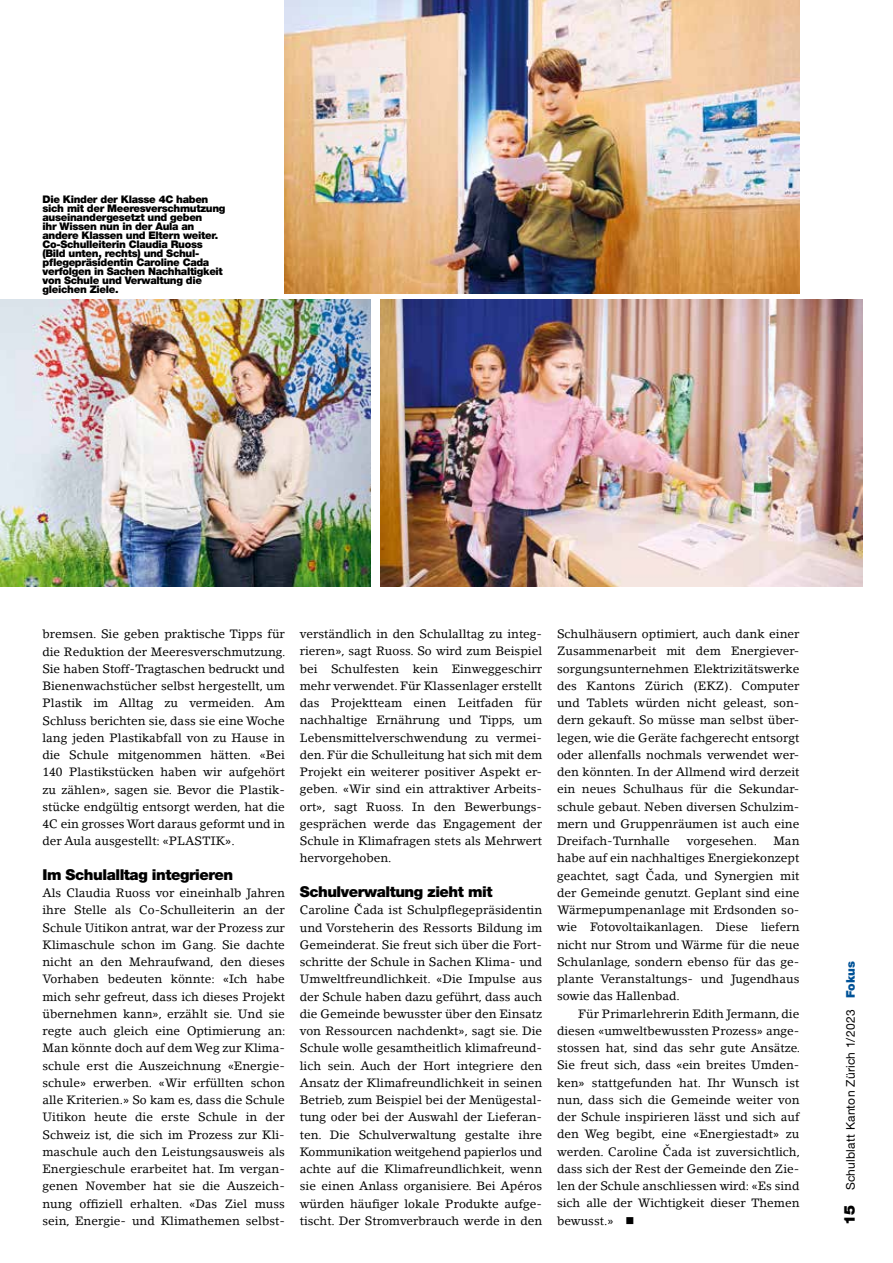
<style>
.page{position:relative;width:893px;height:1263px;background:#fff}
.page>*{position:absolute;margin:0;border:0;box-sizing:border-box;transform-origin:0 0}
.t1{font:900 15px "Helvetica Neue LT Std";letter-spacing:-.03em;color:#000}
.t2{font:12px/17.2px "Lino Letter Std";color:#000;text-align:justify}
.t3{font:12px "Helvetica Neue LT Std";letter-spacing:.02em;color:#000}
.t4{font:900 10.5px/9px "Helvetica Neue LT Std";letter-spacing:-.03em;color:#000}
.s1{font-weight:900;color:#005297}
</style>
<div class="page">
<img style="left:380px;top:300px;width:483px;height:286px">
<img style="left:0;top:300px;width:371px;height:286px">
<img style="left:285px;top:0;width:514px;height:293px">
<p class="t4" style="left:43px;top:195px;width:184px">Die Kinder der Klasse 4C haben sich mit der Meeresverschmutzung auseinandergesetzt und geben<br>ihr Wissen nun in der Aula an andere Klassen und Eltern weiter.<br>Co-Schulleiterin Claudia Ruoss (Bild unten, rechts) und Schul&shy;pflegepräsidentin Caroline Cada verfolgen in Sachen Nachhaltigkeit von Schule und Verwaltung die gleichen Ziele.</p>
<p class="t2" style="left:43px;top:625px;width:245px">bremsen. Sie geben praktische Tipps für die Reduktion der Meeresverschmutzung.<br>Sie haben Stoff-Tragtaschen bedruckt und Bienenwachstücher selbst hergestellt, um Plastik im Alltag zu vermeiden. Am Schluss berichten sie, dass sie eine Woche lang jeden Plastikabfall von zu Hause in die Schule mitgenommen hätten. «Bei 140 Plastikstücken haben wir aufgehört zu zählen», sagen sie. Bevor die Plastik&shy;stücke endgültig entsorgt werden, hat die 4C ein grosses Wort daraus geformt und in der Aula ausgestellt: «PLASTIK».</p>
<p class="t1" style="left:43px;top:865px;width:192px">Im Schulalltag integrieren</p>
<p class="t2" style="left:43px;top:884px;width:245px">Als Claudia Ruoss vor eineinhalb Jahren ihre Stelle als Co-Schulleiterin an der Schule Uitikon antrat, war der Prozess zur Klimaschule schon im Gang. Sie dachte nicht an den Mehraufwand, den dieses Vorhaben bedeuten könnte: «Ich habe mich sehr gefreut, dass ich dieses Projekt übernehmen kann», erzählt sie. Und sie regte auch gleich eine Optimierung an:<br>Man könnte doch auf dem Weg zur Klima&shy;schule erst die Auszeichnung «Energie&shy;schule» erwerben. «Wir erfüllten schon alle Kriterien.» So kam es, dass die Schule Uitikon heute die erste Schule in der Schweiz ist, die sich im Prozess zur Kli&shy;maschule auch den Leistungsausweis als Energieschule erarbeitet hat. Im vergan&shy;genen November hat sie die Auszeich&shy;nung offiziell erhalten. «Das Ziel muss sein, Energie- und Klimathemen selbst-</p>
<p class="t2" style="left:300px;top:625px;width:244px;text-align:left">verständlich in den Schulalltag zu integ&shy;rieren», sagt Ruoss. So wird zum Beispiel bei Schulfesten kein Einweggeschirr mehr verwendet. Für Klassenlager erstellt das Projektteam einen Leitfaden für nachhaltige Ernährung und Tipps, um Lebensmittelverschwendung zu vermei&shy;den. Für die Schulleitung hat sich mit dem Projekt ein weiterer positiver Aspekt er&shy;geben. «Wir sind ein attraktiver Arbeits&shy;ort», sagt Ruoss. In den Bewerbungs&shy;gesprächen werde das Engagement der Schule in Klimafragen stets als Mehrwert hervorgehoben.</p>
<p class="t1" style="left:300px;top:883px;width:194px">Schulverwaltung zieht mit</p>
<p class="t2" style="left:300px;top:901px;width:244px">Caroline Cˇ ada ist Schulpflegepräsidentin und Vorsteherin des Ressorts Bildung im Gemeinderat. Sie freut sich über die Fort&shy;schritte der Schule in Sachen Klima- und Umweltfreundlichkeit. «Die Impulse aus der Schule haben dazu geführt, dass auch die Gemeinde bewusster über den Einsatz von Ressourcen nachdenkt», sagt sie. Die Schule wolle gesamtheitlich klimafreund&shy;lich sein. Auch der Hort integriere den Ansatz der Klimafreundlichkeit in seinen Betrieb, zum Beispiel bei der Menügestal&shy;tung oder bei der Auswahl der Lieferan&shy;ten. Die Schulverwaltung gestalte ihre Kommunikation weitgehend papierlos und achte auf die Klimafreundlichkeit, wenn sie einen Anlass organisiere. Bei Apéros würden häufiger lokale Produkte aufge&shy;tischt. Der Stromverbrauch werde in den</p>
<p class="t2" style="left:557px;top:625px;width:244px;text-align:left">Schulhäusern optimiert, auch dank einer Zusammenarbeit mit dem Energiever&shy;sorgungsunternehmen Elektrizitätswerke des Kantons Zürich (EKZ). Computer und Tablets würden nicht geleast, son&shy;dern gekauft. So müsse man selbst über&shy;legen, wie die Geräte fachgerecht entsorgt oder allenfalls nochmals verwendet wer&shy;den könnten. In der Allmend wird derzeit ein neues Schulhaus für die Sekundar&shy;schule gebaut. Neben diversen Schulzim&shy;mern und Gruppenräumen ist auch eine Dreifach-Turnhalle</p>
<p class="t2" style="left:687px;top:832px;width:72px">vorgesehen.</p>
<p class="t2" style="left:557px;top:832px;width:244px;text-indent:216px">Man habe auf ein nachhaltiges Energiekonzept geachtet, sagt Cˇ ada, und Synergien mit der Gemeinde genutzt. Geplant sind eine Wärmepumpenanlage mit Erdsonden so&shy;wie Fotovoltaikanlagen. Diese liefern nicht nur Strom und Wärme für die neue Schulanlage, sondern ebenso für das ge&shy;plante Veranstaltungs- und Jugendhaus sowie das Hallenbad.</p>
<p class="t2" style="left:557px;top:1005px;width:245px;text-indent:21px">Für Primarlehrerin Edith Jermann, die diesen «umweltbewussten Prozess» ange&shy;stossen hat, sind das sehr gute Ansätze.<br>Sie freut sich, dass «ein breites Umden&shy;ken» stattgefunden hat. Ihr Wunsch ist nun, dass sich die Gemeinde weiter von der Schule inspirieren lässt und sich auf den Weg begibt, eine «Energiestadt» zu werden. Caroline Cˇ ada ist zuversichtlich, dass sich der Rest der Gemeinde den Zie&shy;len der Schule anschliessen wird: «Es sind sich alle der Wichtigkeit dieser Themen bewusst.» ■</p>
<p class="t3" style="left:843px;top:1190px;width:230px;rotate:-90deg">Schulblatt Kanton Zürich 1/2023 <span class="s1">Fokus</span></p>
<p class="t1" style="left:840px;top:1225px;width:21px;rotate:-90deg">15</p>
</div>
